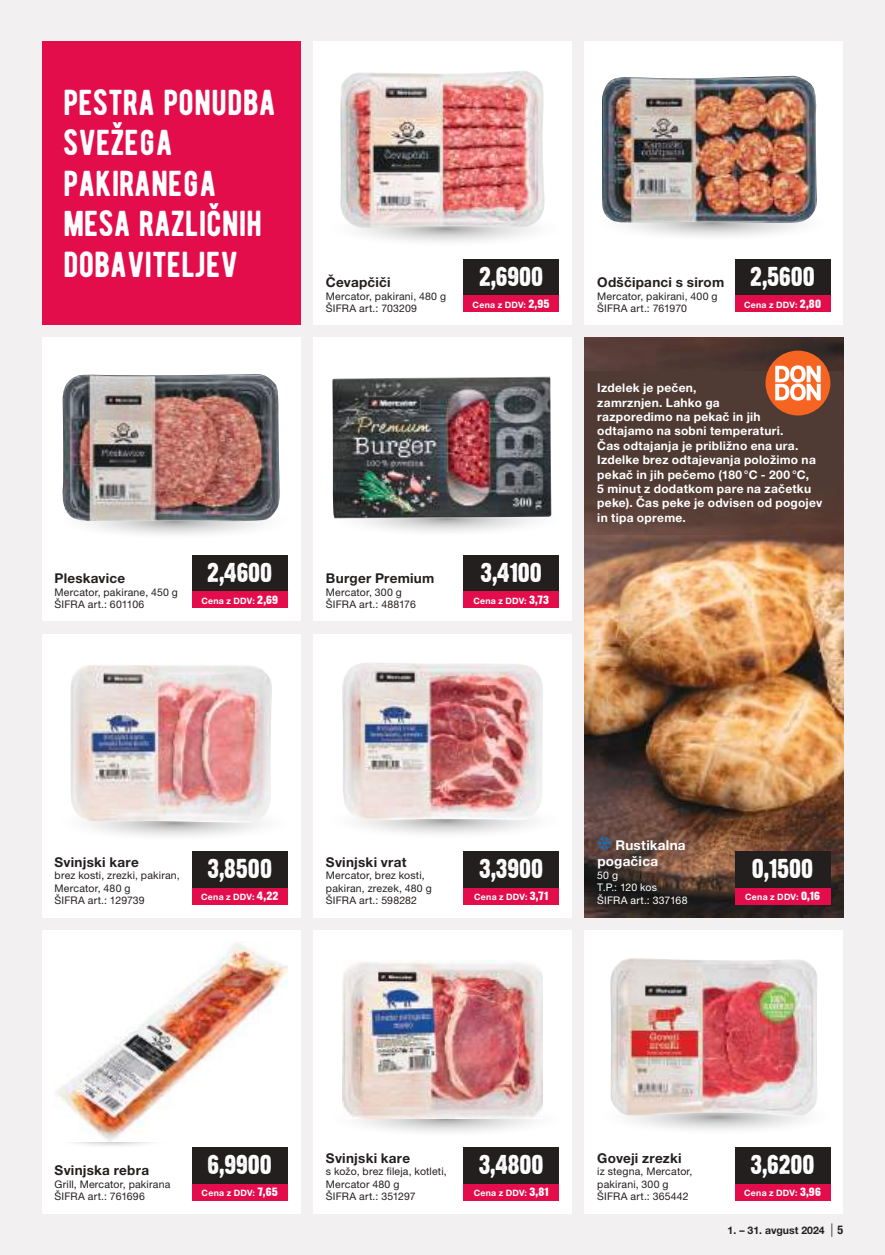
<style>
.page{position:relative;width:885px;height:1255px;background:#fff}
.page>*{position:absolute;margin:0;border:0;box-sizing:border-box;transform-origin:0 0}
.t1{font:36px/40.5px "BERNIER Regular";color:#fff}
.t2{font:24px "Dirty Headline";color:#fff}
.t3{font:700 13.5px "Helvetica Neue LT Pro";letter-spacing:.02em;color:#241f1f}
.t4{font:700 13.5px/16.2px "Helvetica Neue LT Pro";letter-spacing:.02em;color:#fff}
.t5{font:700 12px/14.4px "Helvetica Neue LT Pro";letter-spacing:.02em;color:#fff}
.t6{font:10.5px/12.6px "Helvetica Neue LT Pro";letter-spacing:.015em;color:#241f1f}
.t7{font:10.5px/12.6px "Helvetica Neue LT Pro";letter-spacing:.01em;color:#fff}
.t8{font:700 10.5px "Helvetica Neue LT Pro";color:#241f1f}
.t9{font:700 8.7px "Helvetica Neue LT Pro";letter-spacing:.03em;color:#fff}
.s1{font-family:"Dirty Headline";font-weight:400;font-size:10.5px}
.s2{font-weight:300;font-size:13.5px}
.s3{font-stretch:condensed;font-size:12px}
</style>
<div class="page">
<div style="left:0;top:0;width:884px;height:1254px;background:#f2f0f1"></div>
<div style="left:42px;top:42px;width:258px;height:283px;background:#e30d4c"></div>
<div style="left:584px;top:42px;width:259px;height:283px;background:#fff"></div>
<svg style="left:626px;top:223px;width:174px;height:13px"></svg>
<img style="left:602px;top:76px;width:215px;height:147px">
<div style="left:313px;top:42px;width:258px;height:283px;background:#fff"></div>
<svg style="left:359px;top:229px;width:174px;height:13px"></svg>
<img style="left:340px;top:70px;width:205px;height:159px">
<div style="left:42px;top:338px;width:258px;height:283px;background:#fff"></div>
<svg style="left:87px;top:521px;width:175px;height:14px"></svg>
<img style="left:62px;top:374px;width:217px;height:147px">
<div style="left:313px;top:338px;width:258px;height:283px;background:#fff"></div>
<div style="left:42px;top:634px;width:258px;height:283px;background:#fff"></div>
<div style="left:313px;top:634px;width:258px;height:283px;background:#fff"></div>
<svg style="left:359px;top:820px;width:174px;height:14px"></svg>
<img style="left:342px;top:663px;width:201px;height:157px">
<div style="left:42px;top:929px;width:258px;height:284px;background:#fff"></div>
<div style="left:313px;top:929px;width:258px;height:284px;background:#fff"></div>
<div style="left:584px;top:929px;width:259px;height:284px;background:#fff"></div>
<svg style="left:631px;top:1117px;width:173px;height:13px"></svg>
<img style="left:610px;top:958px;width:208px;height:159px">
<img style="left:584px;top:338px;width:259px;height:579px">
<div style="left:584px;top:371px;width:259px;height:163px;background:#503b34"></div>
<svg style="left:334px;top:501px;width:218px;height:31px"></svg>
<img style="left:332px;top:376px;width:219px;height:142px">
<svg style="left:88px;top:822px;width:174px;height:14px"></svg>
<img style="left:70px;top:665px;width:202px;height:157px">
<svg style="left:74px;top:1141px;width:77px;height:5px"></svg>
<img style="left:56px;top:943px;width:231px;height:198px">
<svg style="left:358px;top:1101px;width:185px;height:31px"></svg>
<img style="left:342px;top:960px;width:200px;height:158px">
<div style="left:734px;top:259px;width:96px;height:37px;background:#241f1f"></div>
<div style="left:734px;top:295px;width:96px;height:17px;background:#e30d4c"></div>
<div style="left:463px;top:259px;width:96px;height:37px;background:#241f1f"></div>
<div style="left:463px;top:295px;width:96px;height:17px;background:#e30d4c"></div>
<div style="left:192px;top:555px;width:95px;height:36px;background:#241f1f"></div>
<div style="left:192px;top:591px;width:95px;height:17px;background:#e30d4c"></div>
<div style="left:463px;top:555px;width:96px;height:36px;background:#241f1f"></div>
<div style="left:463px;top:591px;width:96px;height:17px;background:#e30d4c"></div>
<div style="left:192px;top:851px;width:95px;height:36px;background:#241f1f"></div>
<div style="left:192px;top:887px;width:95px;height:17px;background:#e30d4c"></div>
<div style="left:463px;top:851px;width:96px;height:36px;background:#241f1f"></div>
<div style="left:463px;top:887px;width:96px;height:17px;background:#e30d4c"></div>
<div style="left:192px;top:1147px;width:95px;height:36px;background:#241f1f"></div>
<div style="left:192px;top:1183px;width:95px;height:17px;background:#e30d4c"></div>
<div style="left:463px;top:1147px;width:96px;height:36px;background:#241f1f"></div>
<div style="left:463px;top:1183px;width:96px;height:17px;background:#e30d4c"></div>
<div style="left:734px;top:1147px;width:96px;height:36px;background:#241f1f"></div>
<div style="left:734px;top:1183px;width:96px;height:17px;background:#e30d4c"></div>
<div style="left:734px;top:851px;width:96px;height:36px;background:#241f1f"></div>
<div style="left:734px;top:887px;width:96px;height:17px;background:#e30d4c"></div>
<svg style="left:597px;top:836px;width:14px;height:14px"></svg>
<div style="left:765px;top:350px;width:65px;height:65px;background:#f56521;border-radius:50%"></div>
<svg style="left:775px;top:365px;width:45px;height:35px"></svg>
<h1 class="t1" style="left:63px;top:81px;width:214px">PESTRA PONUDBA<br>SVEŽEGA<br>PAKIRANEGA<br>MESA RAZLIČNIH<br>DOBAVITELJEV</h1>
<p class="t3" style="left:55px;top:570px;width:72px">Pleskavice</p>
<p class="t6" style="left:55px;top:585px;width:125px">Mercator, pakirane, 450 g<br>ŠIFRA art.: 601106</p>
<h2 class="t2" style="left:207px;top:556px;width:66px">2,4600</h2>
<p class="t9" style="left:201px;top:595px;width:78px">Cena z DDV: <span class="s1">2,69</span></p>
<p class="t3" style="left:326px;top:274px;width:66px">Čevapčiči</p>
<p class="t6" style="left:326px;top:289px;width:122px">Mercator, pakirani, 480 g<br>ŠIFRA art.: 703209</p>
<h2 class="t2" style="left:479px;top:261px;width:66px">2,6900</h2>
<p class="t9" style="left:472px;top:299px;width:79px">Cena z DDV: <span class="s1">2,95</span></p>
<p class="t3" style="left:326px;top:570px;width:110px">Burger Premium</p>
<p class="t6" style="left:326px;top:585px;width:91px">Mercator, 300 g<br>ŠIFRA art.: 488176</p>
<h2 class="t2" style="left:480px;top:556px;width:63px">3,4100</h2>
<p class="t9" style="left:473px;top:595px;width:77px">Cena z DDV: <span class="s1">3,73</span></p>
<p class="t3" style="left:597px;top:274px;width:128px">Odščipanci s sirom</p>
<p class="t6" style="left:597px;top:289px;width:122px">Mercator, pakirani, 400 g<br>ŠIFRA art.: 761970</p>
<h2 class="t2" style="left:750px;top:261px;width:66px">2,5600</h2>
<p class="t9" style="left:744px;top:299px;width:78px">Cena z DDV: <span class="s1">2,80</span></p>
<p class="t5" style="left:597px;top:380px;width:226px">Izdelek je pečen,<br>zamrznjen. Lahko ga<br>razporedimo na pekač in jih<br>odtajamo na sobni temperaturi.<br>Čas odtajanja je približno ena ura.<br>Izdelke brez odtajevanja položimo na pekač in jih pečemo (180°C - 200 °C,<br>5 minut z dodatkom pare na začetku peke). Čas peke je odvisen od pogojev in tipa opreme.</p>
<p class="t3" style="left:55px;top:853px;width:86px">Svinjski kare</p>
<p class="t6" style="left:55px;top:869px;width:127px">brez kosti, zrezki, pakiran,<br>Mercator, 480 g<br>ŠIFRA art.: 129739</p>
<h2 class="t2" style="left:207px;top:852px;width:66px">3,8500</h2>
<p class="t9" style="left:201px;top:891px;width:79px">Cena z DDV: <span class="s1">4,22</span></p>
<p class="t3" style="left:326px;top:853px;width:82px">Svinjski vrat</p>
<p class="t6" style="left:326px;top:869px;width:107px">Mercator, brez kosti, pakiran, zrezek, 480 g<br>ŠIFRA art.: 598282</p>
<h2 class="t2" style="left:479px;top:852px;width:65px">3,3900</h2>
<p class="t9" style="left:474px;top:891px;width:76px">Cena z DDV: <span class="s1">3,71</span></p>
<p class="t4" style="left:597px;top:836px;width:90px;text-indent:18px">Rustikalna pogačica</p>
<p class="t7" style="left:597px;top:868px;width:92px">50 g<br>T.P.: 120 kos<br>ŠIFRA art.: 337168</p>
<h2 class="t2" style="left:751px;top:852px;width:63px">0,1500</h2>
<p class="t9" style="left:745px;top:891px;width:76px">Cena z DDV: <span class="s1">0,16</span></p>
<p class="t3" style="left:55px;top:1161px;width:96px">Svinjska rebra</p>
<p class="t6" style="left:55px;top:1177px;width:117px">Grill, Mercator, pakirana<br>ŠIFRA art.: 761696</p>
<h2 class="t2" style="left:207px;top:1148px;width:66px">6,9900</h2>
<p class="t9" style="left:202px;top:1187px;width:78px">Cena z DDV: <span class="s1">7,65</span></p>
<p class="t3" style="left:326px;top:1149px;width:86px">Svinjski kare</p>
<p class="t6" style="left:326px;top:1164px;width:122px">s kožo, brez fileja, kotleti,<br>Mercator 480 g<br>ŠIFRA art.: 351297</p>
<h2 class="t2" style="left:478px;top:1148px;width:66px">3,4800</h2>
<p class="t9" style="left:473px;top:1187px;width:76px">Cena z DDV: <span class="s1">3,81</span></p>
<p class="t3" style="left:597px;top:1149px;width:86px">Goveji zrezki</p>
<p class="t6" style="left:597px;top:1164px;width:97px">iz stegna, Mercator, pakirani, 300 g<br>ŠIFRA art.: 365442</p>
<h2 class="t2" style="left:750px;top:1148px;width:66px">3,6200</h2>
<p class="t9" style="left:744px;top:1187px;width:78px">Cena z DDV: <span class="s1">3,96</span></p>
<p class="t8" style="left:727px;top:1223px;width:117px">1. – 31. avgust 2024 <span class="s2">|</span> <span class="s3">5</span></p>
</div>
